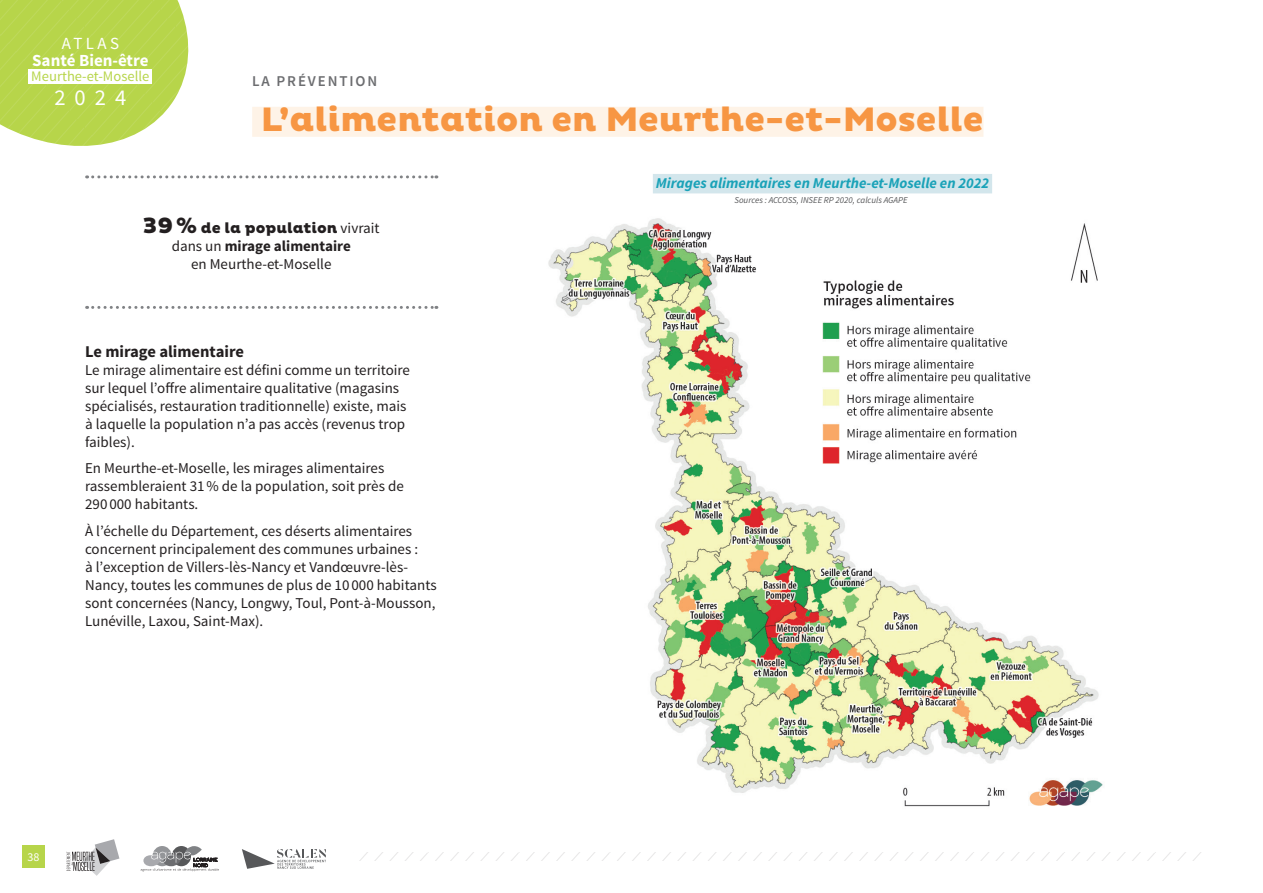
<style>
.page{position:relative;width:1263px;height:893px;background:#fff}
.page>*{position:absolute;margin:0;border:0;box-sizing:border-box;transform-origin:0 0}
.t1{font:800 34.5px "Pluto";color:#f79643}
.t2{font:22.65px "Source Sans Pro";color:#fff}
.t3{font:700 16.95px "Source Sans Pro";color:#fff}
.t4{font:16.95px "Source Sans Pro";letter-spacing:.2em;color:#fff}
.t5{font:700 16.5px "Source Sans Pro";color:#231f20}
.t6{font:15px/18px "Source Sans Pro";color:#231f20}
.t7{font:italic 700 15px "Source Sans Pro";color:#1aa2b8}
.t8{font:800 15px "Pluto";color:#231f20}
.t9{font:600 15px "Source Sans Pro";letter-spacing:.125em;color:#6c6d70}
.t10{font:14.55px "Source Sans Pro";color:#b7d54a}
.t11{font:12px "Source Sans Pro";color:#fff}
.t12{font:italic 9px "Source Sans Pro";color:#57585a}
.s1{font-size:22.5px}
.s2{font-family:"Source Sans Pro";font-weight:400}
.s3{font-weight:700}
</style>
<div class="page">
<svg style="left:0;top:0;width:189px;height:146px;background:#bfd95f"></svg>
<svg style="left:242px;top:849px;width:84px;height:20px"></svg>
<div style="left:22px;top:846px;width:23px;height:22px;background:#b7d54a"></div>
<svg style="left:359px;top:852px;width:842px;height:9px"></svg>
<div style="left:29px;top:69px;width:123px;height:15px;background:#fff"></div>
<svg style="left:67px;top:839px;width:52px;height:37px"></svg>
<svg style="left:141px;top:846px;width:78px;height:25px"></svg>
<img style="left:548px;top:218px;width:555px;height:589px">
<div style="left:653px;top:174px;width:339px;height:19px;background:#d3e6ec"></div>
<svg style="left:87px;top:306px;width:350px;height:3px"></svg>
<svg style="left:87px;top:175px;width:350px;height:3px"></svg>
<div style="left:252px;top:107px;width:731px;height:30px;background:#fef3e7"></div>
<p class="t4" style="left:62px;top:33px;width:59px">ATLAS</p>
<p class="t3" style="left:32px;top:49px;width:118px">Santé Bien-être</p>
<p class="t10" style="left:31px;top:67px;width:120px">Meurthe-et-Moselle</p>
<h2 class="t2" style="left:54px;top:83px;width:73px">2024</h2>
<p class="t9" style="left:252px;top:71px;width:126px">LA PRÉVENTION</p>
<h1 class="t1" style="left:261px;top:99px;width:724px">L’alimentation en Meurthe-et-Moselle</h1>
<p class="t7" style="left:656px;top:174px;width:335px">Mirages alimentaires en Meurthe-et-Moselle en 2022</p>
<p class="t12" style="left:734px;top:195px;width:175px">Sources : ACCOSS, INSEE RP 2020, calculs AGAPE</p>
<p class="t8" style="left:143px;top:219px;width:238px"><span class="s1">39%</span> de la population <span class="s2">vivrait</span></p>
<p class="t6" style="left:172px;top:237px;width:181px;text-align:center">dans un <span class="s3">mirage alimentaire </span>en Meurthe-et-Moselle</p>
<p class="t5" style="left:85px;top:341px;width:160px">Le mirage alimentaire</p>
<p class="t6" style="left:85px;top:361px;width:326px">Le mirage alimentaire est défini comme un territoire sur lequel l’offre alimentaire qualitative (magasins spécialisés, restauration traditionnelle) existe, mais à laquelle la population n’a pas accès (revenus trop faibles).</p>
<p class="t6" style="left:85px;top:460px;width:320px">En Meurthe-et-Moselle, les mirages alimentaires rassembleraient 31% de la population, soit près de<br>290 000 habitants.</p>
<p class="t6" style="left:85px;top:522px;width:353px">À l’échelle du Département, ces déserts alimentaires concernent principalement des communes urbaines :<br>à l’exception de Villers-lès-Nancy et Vandœuvre-lès-Nancy, toutes les communes de plus de 10 000 habitants sont concernées (Nancy, Longwy, Toul, Pont-à-Mousson, Lunéville, Laxou, Saint-Max).</p>
<p class="t11" style="left:28px;top:850px;width:13px">38</p>
</div>
